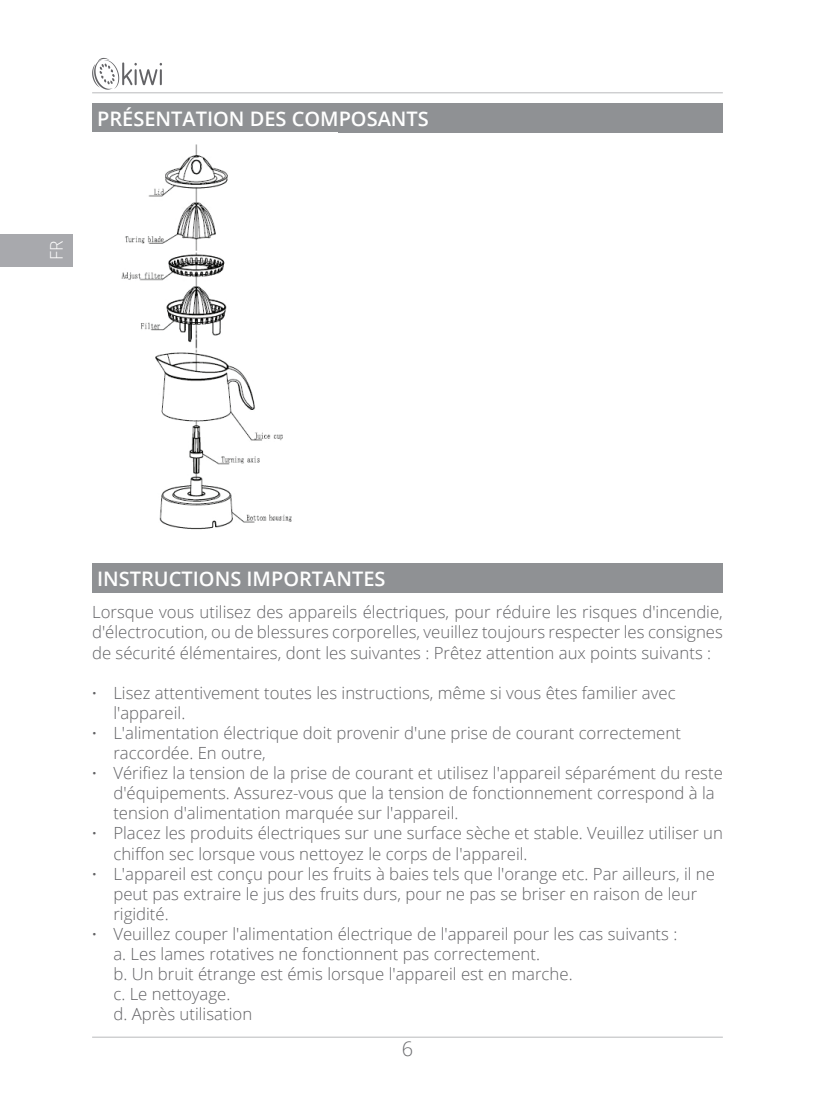
<style>
.page{position:relative;width:815px;height:1120px;background:#fff}
.page>*{position:absolute;margin:0;border:0;box-sizing:border-box;transform-origin:0 0}
.t1{font:600 20px "Open Sans";color:#fff}
.t2{font:300 20px "Open Sans";color:#6c6d70}
.t3{font:300 17.5px "Open Sans";color:#fff}
.t4{font:300 16.75px/20px "Open Sans";color:#616164;text-align:justify}
.s1{font-weight:600}
</style>
<div class="page">
<hr style="left:92px;top:1036px;width:631px;height:2px;background:#c7c8ca">
<hr style="left:92px;top:92px;width:631px;height:1px;background:#c7c8ca">
<svg style="left:92px;top:58px;width:70px;height:32px"></svg>
<div style="left:0;top:234px;width:72px;height:32px;background:#a8a9ad"></div>
<div style="left:92px;top:103px;width:631px;height:30px;background:#8f9194"></div>
<img style="left:121px;top:144px;width:171px;height:386px">
<div style="left:92px;top:563px;width:631px;height:30px;background:#8f9194"></div>
<p class="t1" style="left:97px;top:105px;width:333px">PRÉSENTATION DES COMPOSANTS</p>
<p class="t3" style="left:45px;top:260px;width:21px;rotate:-90deg">FR</p>
<p class="t1" style="left:97px;top:565px;width:290px">INSTRUCTIONS IMPORTANTES</p>
<p class="t4" style="left:92px;top:602px;width:632px">Lorsque vous utilisez des appareils électriques, pour réduire les risques d'incendie, d'électrocution, ou de blessures corporelles, veuillez toujours respecter les consignes de sécurité élémentaires, dont les suivantes : Prêtez attention aux points suivants :</p>
<p class="t4" style="left:92px;top:682px;width:585px"><span class="s1">·</span> Lisez attentivement toutes les instructions, même si vous êtes familier avec</p>
<p class="t4" style="left:113px;top:702px;width:73px">l'appareil.</p>
<p class="t4" style="left:92px;top:722px;width:590px"><span class="s1">·</span> L'alimentation électrique doit provenir d'une prise de courant correctement</p>
<p class="t4" style="left:113px;top:742px;width:154px">raccordée. En outre,</p>
<p class="t4" style="left:92px;top:762px;width:632px"><span class="s1">·</span> Vérifiez la tension de la prise de courant et utilisez l'appareil séparément du reste</p>
<p class="t4" style="left:113px;top:783px;width:603px">d'équipements. Assurez-vous que la tension de fonctionnement correspond à la</p>
<p class="t4" style="left:113px;top:803px;width:347px">tension d'alimentation marquée sur l'appareil.</p>
<p class="t4" style="left:92px;top:823px;width:632px"><span class="s1">·</span> Placez les produits électriques sur une surface sèche et stable. Veuillez utiliser un</p>
<p class="t4" style="left:113px;top:843px;width:416px">chiffon sec lorsque vous nettoyez le corps de l'appareil.</p>
<p class="t4" style="left:92px;top:863px;width:624px"><span class="s1">·</span> L'appareil est conçu pour les fruits à baies tels que l'orange etc. Par ailleurs, il ne</p>
<p class="t4" style="left:113px;top:883px;width:585px">peut pas extraire le jus des fruits durs, pour ne pas se briser en raison de leur</p>
<p class="t4" style="left:113px;top:903px;width:57px">rigidité.</p>
<p class="t4" style="left:92px;top:923px;width:587px"><span class="s1">·</span> Veuillez couper l'alimentation électrique de l'appareil pour les cas suivants :</p>
<p class="t4" style="left:113px;top:943px;width:428px">a. Les lames rotatives ne fonctionnent pas correctement.</p>
<p class="t4" style="left:113px;top:963px;width:461px">b. Un bruit étrange est émis lorsque l'appareil est en marche.</p>
<p class="t4" style="left:113px;top:984px;width:119px">c. Le nettoyage.</p>
<p class="t4" style="left:113px;top:1004px;width:140px">d. Après utilisation</p>
<p class="t2" style="left:402px;top:1035px;width:13px">6</p>
</div>
